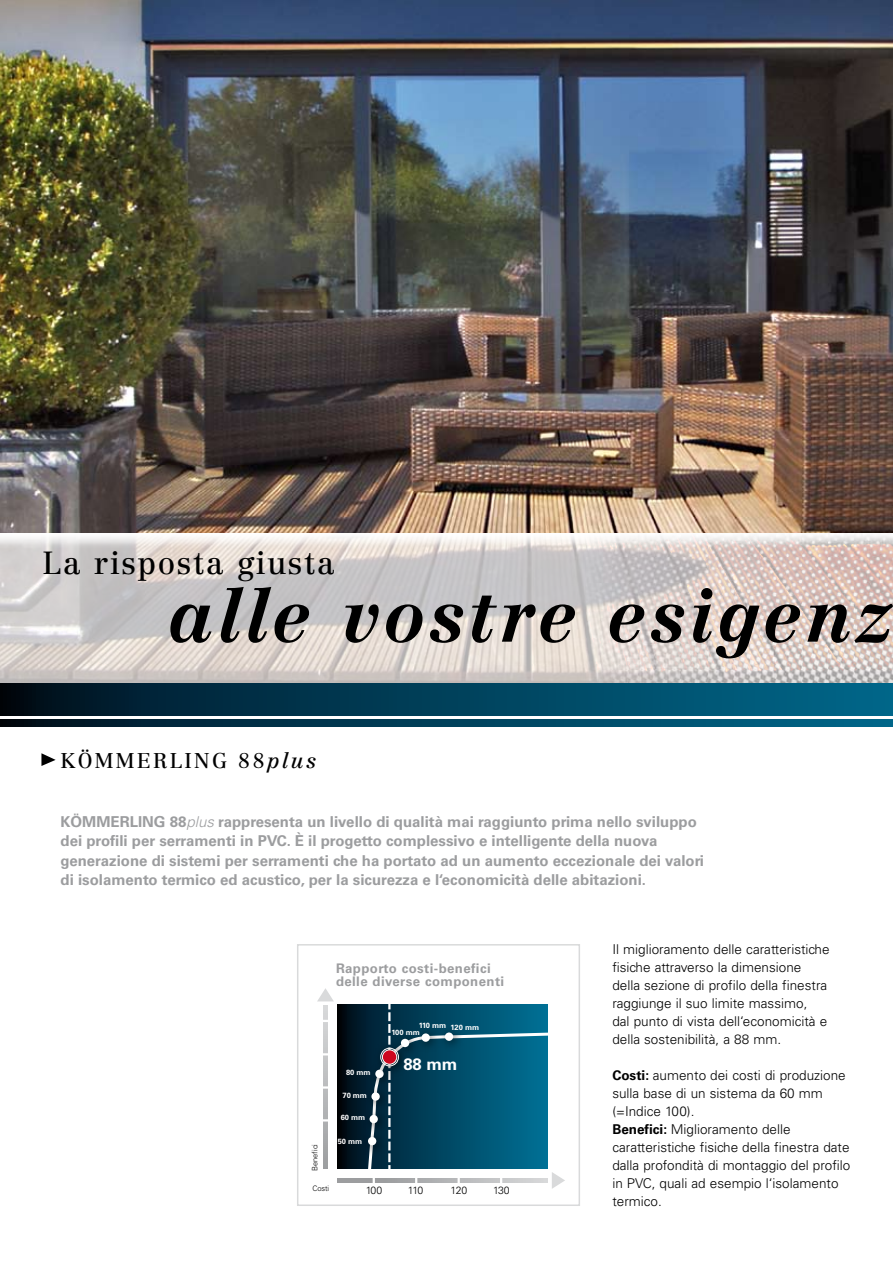
<style>
.page{position:relative;width:893px;height:1263px;background:#fff}
.page>*{position:absolute;margin:0;border:0;box-sizing:border-box;transform-origin:0 0}
.t1{font:italic 700 72px "Centennial LT Std";letter-spacing:.05em;color:#000}
.t2{font:31.5px "Centennial LT Std";letter-spacing:.05em;color:#000}
.t3{font:21px "Centennial LT Std";letter-spacing:.11em;color:#000}
.t4{font:700 16.5px "Univers";color:#fff}
.t5{font:700 15px/19.5px "Univers";color:#9c9d9f}
.t6{font:300 13.5px/18px "Univers";color:#000}
.t7{font:700 13.2px/13.2px "Univers";letter-spacing:.03em;color:#9c9d9f}
.t8{font:300 10.5px "Univers";letter-spacing:-.06em;color:#000}
.t9{font:700 7.5px "Univers";letter-spacing:-.01em;color:#fff}
.t10{font:300 7.5px "Univers";letter-spacing:-.01em;color:#000}
.s1{font-style:italic}
.s2{font-weight:300;font-style:italic}
.s3{font-weight:700}
</style>
<div class="page">
<svg style="left:337px;top:1004px;width:29px;height:164px;background:#000e18"></svg>
<img style="left:0;top:0;width:893px;height:533px">
<img style="left:0;top:535px;width:893px;height:149px">
<svg style="left:0;top:684px;width:893px;height:31px;background:#003e57"></svg>
<svg style="left:0;top:720px;width:893px;height:6px;background:#003e57"></svg>
<svg style="left:41px;top:753px;width:15px;height:13px"></svg>
<div style="left:360px;top:1025px;width:106px;height:133px;background:#001d2f"></div>
<svg style="left:323px;top:1005px;width:5px;height:163px"></svg>
<svg style="left:317px;top:988px;width:17px;height:13px"></svg>
<svg style="left:323px;top:1086px;width:5px;height:3px"></svg>
<hr style="left:337px;top:1178px;width:211px;height:4px;background:#9c9d9f">
<svg style="left:366px;top:1004px;width:199px;height:185px"></svg>
<div style="left:297px;top:944px;width:283px;height:262px;border:2px solid #d9dadb"></div>
<h2 class="t2" style="left:43px;top:544px;width:294px">La risposta giusta</h2>
<h1 class="t1" style="left:168px;top:572px;width:725px">alle vostre esigenz</h1>
<h3 class="t3" style="left:61px;top:748px;width:257px">KÖMMERLING 88<span class="s1">plus</span></h3>
<p class="t5" style="left:61px;top:812px;width:645px">KÖMMERLING 88<span class="s2">plus</span> rappresenta un livello di qualità mai raggiunto prima nello sviluppo dei profili per serramenti in PVC. è il progetto complessivo e intelligente della nuova generazione di sistemi per serramenti che ha portato ad un aumento eccezionale dei valori di isolamento termico ed acustico, per la sicurezza e l‘economicità delle abitazioni.</p>
<p class="t7" style="left:336px;top:961px;width:170px">Rapporto costi-benefici delle diverse componenti</p>
<p class="t10" style="left:310px;top:1170px;width:28px;rotate:-90deg">Benefici</p>
<p class="t10" style="left:312px;top:1184px;width:18px">Costi</p>
<p class="t9" style="left:346px;top:1068px;width:26px">80 mm</p>
<p class="t9" style="left:343px;top:1091px;width:26px">70 mm</p>
<p class="t9" style="left:341px;top:1113px;width:26px">60 mm</p>
<p class="t9" style="left:338px;top:1137px;width:26px">50 mm</p>
<p class="t9" style="left:419px;top:1022px;width:62px">110 mm 120 mm</p>
<p class="t4" style="left:403px;top:1055px;width:55px">88 mm</p>
<p class="t9" style="left:391px;top:1028px;width:30px">100 mm</p>
<p class="t8" style="left:366px;top:1184px;width:18px">100</p>
<p class="t8" style="left:408px;top:1184px;width:17px">110</p>
<p class="t8" style="left:450px;top:1184px;width:18px">120</p>
<p class="t8" style="left:493px;top:1184px;width:18px">130</p>
<p class="t6" style="left:612px;top:940px;width:219px">Il miglioramento delle caratteristiche fisiche attraverso la dimensione della sezione di profilo della finestra raggiunge il suo limite massimo,<br>dal punto di vista dell‘economicità e della sostenibilità, a 88 mm.</p>
<p class="t6" style="left:612px;top:1066px;width:240px"><span class="s3">Costi:</span> aumento dei costi di produzione sulla base di un sistema da 60 mm (=Indice 100).<br><span class="s3">Benefici:</span> Miglioramento delle caratteristiche fisiche della finestra date dalla profondità di montaggio del profilo in PVC, quali ad esempio l‘isolamento termico.</p>
</div>
